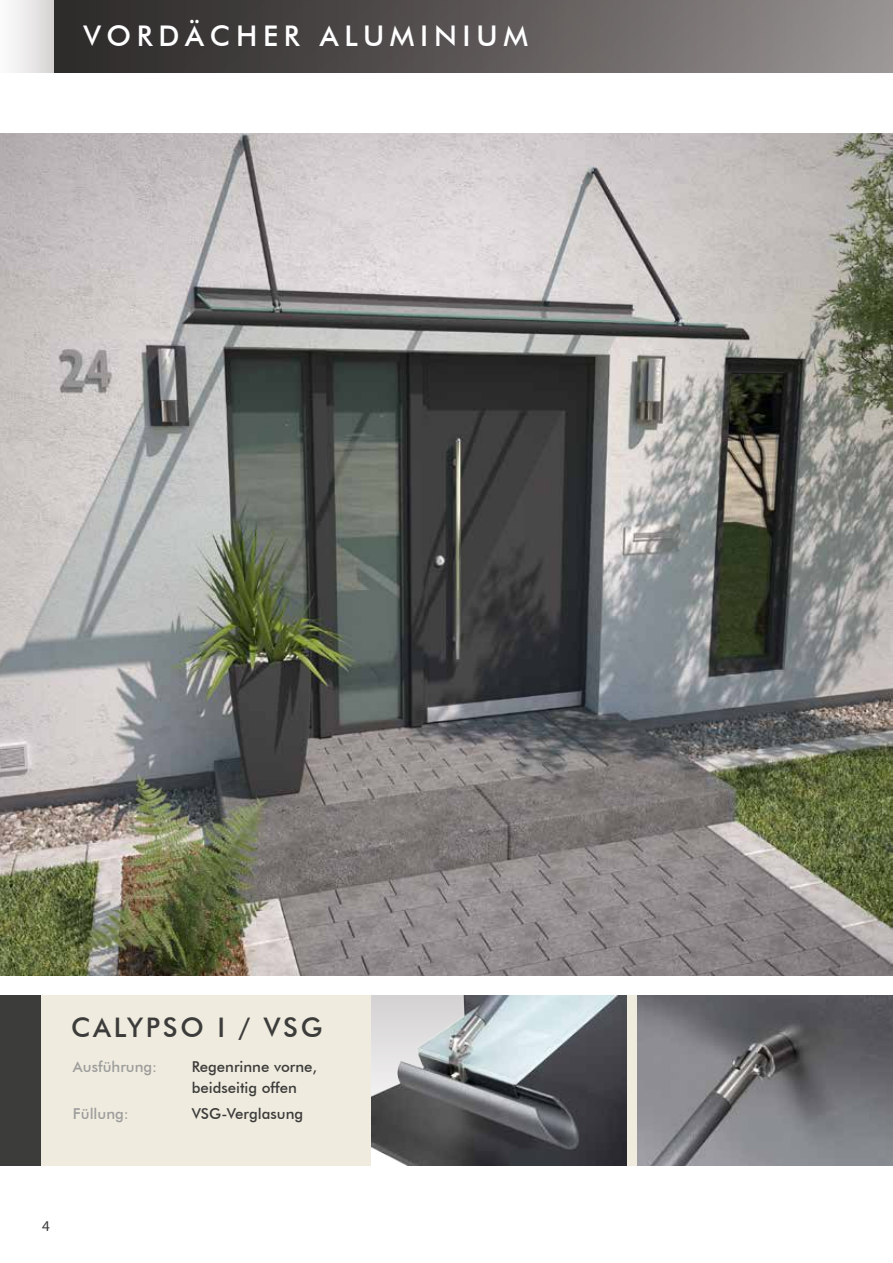
<style>
.page{position:relative;width:893px;height:1263px;background:#fff}
.page>*{position:absolute;margin:0;border:0;box-sizing:border-box;transform-origin:0 0}
.t1{font:500 28.5px "Futura BT";letter-spacing:.2em;color:#fff}
.t2{font:500 27px "Futura BT";letter-spacing:.1em;color:#3c3c3b}
.t3{font:500 15px/21px "Futura BT";color:#3c3c3b}
.t4{font:500 15px "Futura BT";color:#9d9d9c}
.t5{font:15px "Myriad Pro";color:#3c3c3b}
</style>
<div class="page">
<img style="left:0;top:134px;width:893px;height:842px">
<div style="left:0;top:996px;width:893px;height:170px;background:#efebdf"></div>
<div style="left:0;top:0;width:54px;height:73px;background:linear-gradient(to right,#fff,#d8d5d4)"></div>
<div style="left:54px;top:0;width:839px;height:73px;background:linear-gradient(to right,#262322,#969190)"></div>
<div style="left:0;top:996px;width:40px;height:170px;background:#3c3c3b"></div>
<img style="left:371px;top:996px;width:255px;height:170px">
<img style="left:638px;top:996px;width:255px;height:170px">
<h1 class="t1" style="left:84px;top:18px;width:446px">VORDÄCHER ALUMINIUM</h1>
<h2 class="t2" style="left:71px;top:1011px;width:253px">CALYPSO I / VSG</h2>
<p class="t4" style="left:73px;top:1058px;width:86px">Ausführung:</p>
<p class="t3" style="left:192px;top:1056px;width:127px">Regenrinne vorne, beidseitig offen</p>
<p class="t4" style="left:73px;top:1104px;width:57px">Füllung:</p>
<p class="t3" style="left:192px;top:1103px;width:113px">VSG-Verglasung</p>
<p class="t5" style="left:42px;top:1216px;width:9px">4</p>
</div>
